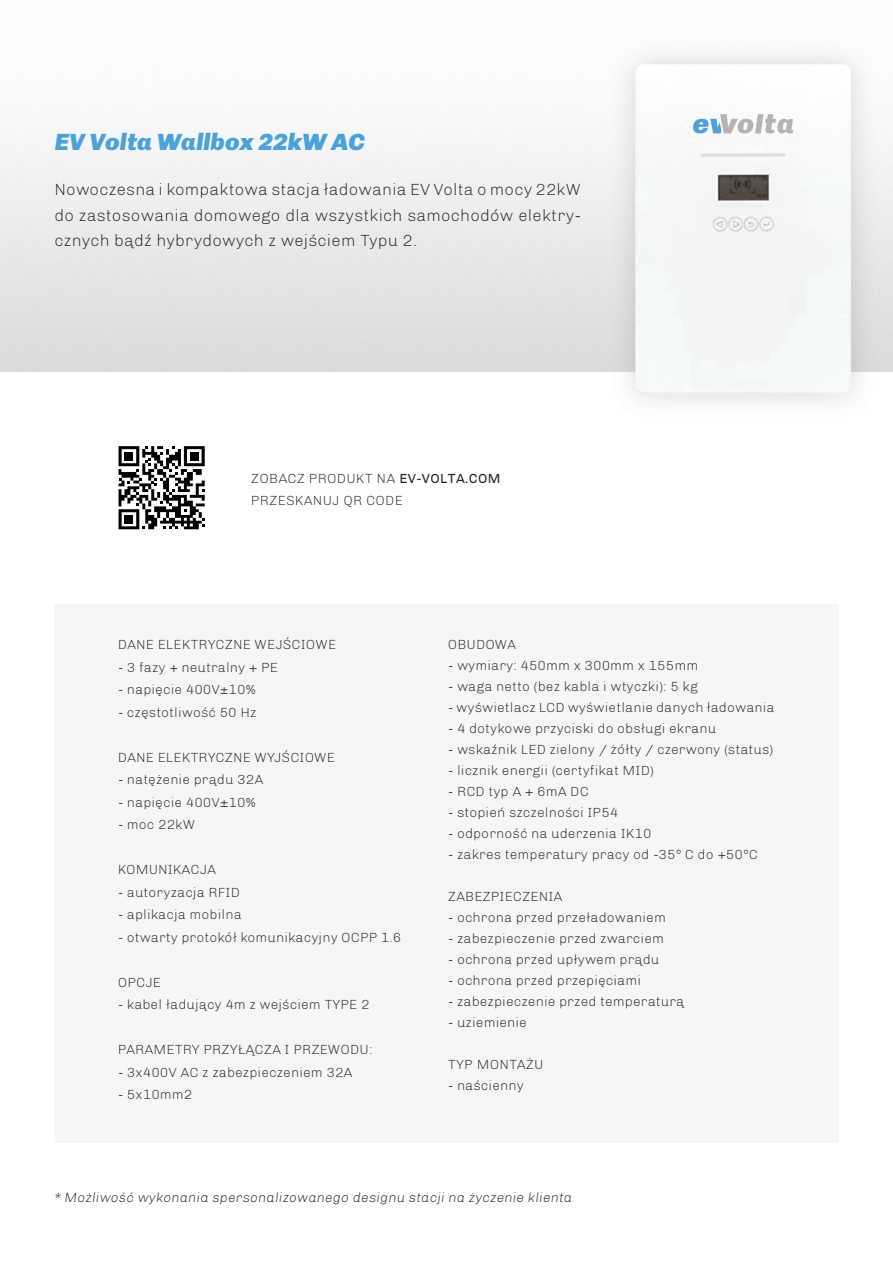
<style>
.page{position:relative;width:893px;height:1263px;background:#fff}
.page>*{position:absolute;margin:0;border:0;box-sizing:border-box;transform-origin:0 0}
.t1{font:italic 900 24px "Chivo";color:#4ba2db}
.t2{font:300 16.5px/25.5px "Chivo";letter-spacing:.02em;color:#282827;text-align:justify}
.t3{font:300 13.5px "Chivo";letter-spacing:.02em;color:#282827}
.t4{font:italic 300 13.5px "Chivo";letter-spacing:.02em;color:#282827}
.s1{font-weight:400}
</style>
<div class="page">
<img style="left:0;top:51px;width:893px;height:479px">
<svg style="left:119px;top:446px;width:86px;height:83px"></svg>
<div style="left:124px;top:452px;width:9px;height:8px;background:#000"></div>
<div style="left:190px;top:452px;width:9px;height:8px;background:#000"></div>
<div style="left:124px;top:515px;width:9px;height:9px;background:#000"></div>
<div style="left:55px;top:605px;width:784px;height:538px;background:#f6f6f6"></div>
<p class="t1" style="left:55px;top:128px;width:312px">EV Volta Wallbox 22kW AC</p>
<p class="t2" style="left:55px;top:177px;width:528px">Nowoczesna i kompaktowa stacja ładowania EV Volta o mocy 22kW do zastosowania domowego dla wszystkich samochodów elektry&shy;cznych bądź hybrydowych z wejściem Typu 2.</p>
<p class="t3" style="left:251px;top:470px;width:251px">ZOBACZ PRODUKT NA <span class="s1">EV-VOLTA.COM</span></p>
<p class="t3" style="left:251px;top:493px;width:153px">PRZESKANUJ QR CODE</p>
<p class="t3" style="left:118px;top:637px;width:220px">DANE ELEKTRYCZNE WEJŚCIOWE</p>
<p class="t3" style="left:118px;top:659px;width:161px">- 3 fazy + neutralny + PE</p>
<p class="t3" style="left:118px;top:682px;width:139px">- napięcie 400V±10%</p>
<p class="t3" style="left:118px;top:704px;width:140px">- częstotliwość 50 Hz</p>
<p class="t3" style="left:118px;top:749px;width:219px">DANE ELEKTRYCZNE WYJŚCIOWE</p>
<p class="t3" style="left:118px;top:772px;width:147px">- natężenie prądu 32A</p>
<p class="t3" style="left:118px;top:794px;width:139px">- napięcie 400V±10%</p>
<p class="t3" style="left:118px;top:817px;width:79px">- moc 22kW</p>
<p class="t3" style="left:118px;top:862px;width:100px">KOMUNIKACJA</p>
<p class="t3" style="left:118px;top:884px;width:123px">- autoryzacja RFID</p>
<p class="t3" style="left:118px;top:907px;width:125px">- aplikacja mobilna</p>
<p class="t3" style="left:118px;top:929px;width:285px">- otwarty protokół komunikacyjny OCPP 1.6</p>
<p class="t3" style="left:118px;top:974px;width:44px">OPCJE</p>
<p class="t3" style="left:118px;top:997px;width:253px">- kabel ładujący 4m z wejściem TYPE 2</p>
<p class="t3" style="left:118px;top:1042px;width:256px">PARAMETRY PRZYŁĄCZA I PRZEWODU:</p>
<p class="t3" style="left:118px;top:1064px;width:236px">- 3x400V AC z zabezpieczeniem 32A</p>
<p class="t3" style="left:118px;top:1087px;width:76px">- 5x10mm2</p>
<p class="t3" style="left:448px;top:637px;width:70px">OBUDOWA</p>
<p class="t3" style="left:448px;top:658px;width:252px">- wymiary: 450mm x 300mm x 155mm</p>
<p class="t3" style="left:448px;top:679px;width:251px">- waga netto (bez kabla i wtyczki): 5 kg</p>
<p class="t3" style="left:448px;top:700px;width:328px">- wyświetlacz LCD wyświetlanie danych ładowania</p>
<p class="t3" style="left:448px;top:721px;width:270px">- 4 dotykowe przyciski do obsługi ekranu</p>
<p class="t3" style="left:448px;top:742px;width:327px">- wskaźnik LED zielony / żółty / czerwony (status)</p>
<p class="t3" style="left:448px;top:763px;width:207px">- licznik energii (certyfikat MID)</p>
<p class="t3" style="left:448px;top:784px;width:142px">- RCD typ A + 6mA DC</p>
<p class="t3" style="left:448px;top:805px;width:172px">- stopień szczelności IP54</p>
<p class="t3" style="left:448px;top:826px;width:205px">- odporność na uderzenia IK10</p>
<p class="t3" style="left:448px;top:847px;width:311px">- zakres temperatury pracy od -35° C do +50°C</p>
<p class="t3" style="left:448px;top:889px;width:116px">ZABEZPIECZENIA</p>
<p class="t3" style="left:448px;top:910px;width:219px">- ochrona przed przeładowaniem</p>
<p class="t3" style="left:448px;top:931px;width:217px">- zabezpieczenie przed zwarciem</p>
<p class="t3" style="left:448px;top:952px;width:213px">- ochrona przed upływem prądu</p>
<p class="t3" style="left:448px;top:973px;width:195px">- ochrona przed przepięciami</p>
<p class="t3" style="left:448px;top:994px;width:238px">- zabezpieczenie przed temperaturą</p>
<p class="t3" style="left:448px;top:1015px;width:80px">- uziemienie</p>
<p class="t3" style="left:448px;top:1057px;width:97px">TYP MONTAŻU</p>
<p class="t3" style="left:448px;top:1078px;width:77px">- naścienny</p>
<p class="t4" style="left:55px;top:1190px;width:519px">* Możliwość wykonania spersonalizowanego designu stacji na życzenie klienta</p>
</div>
